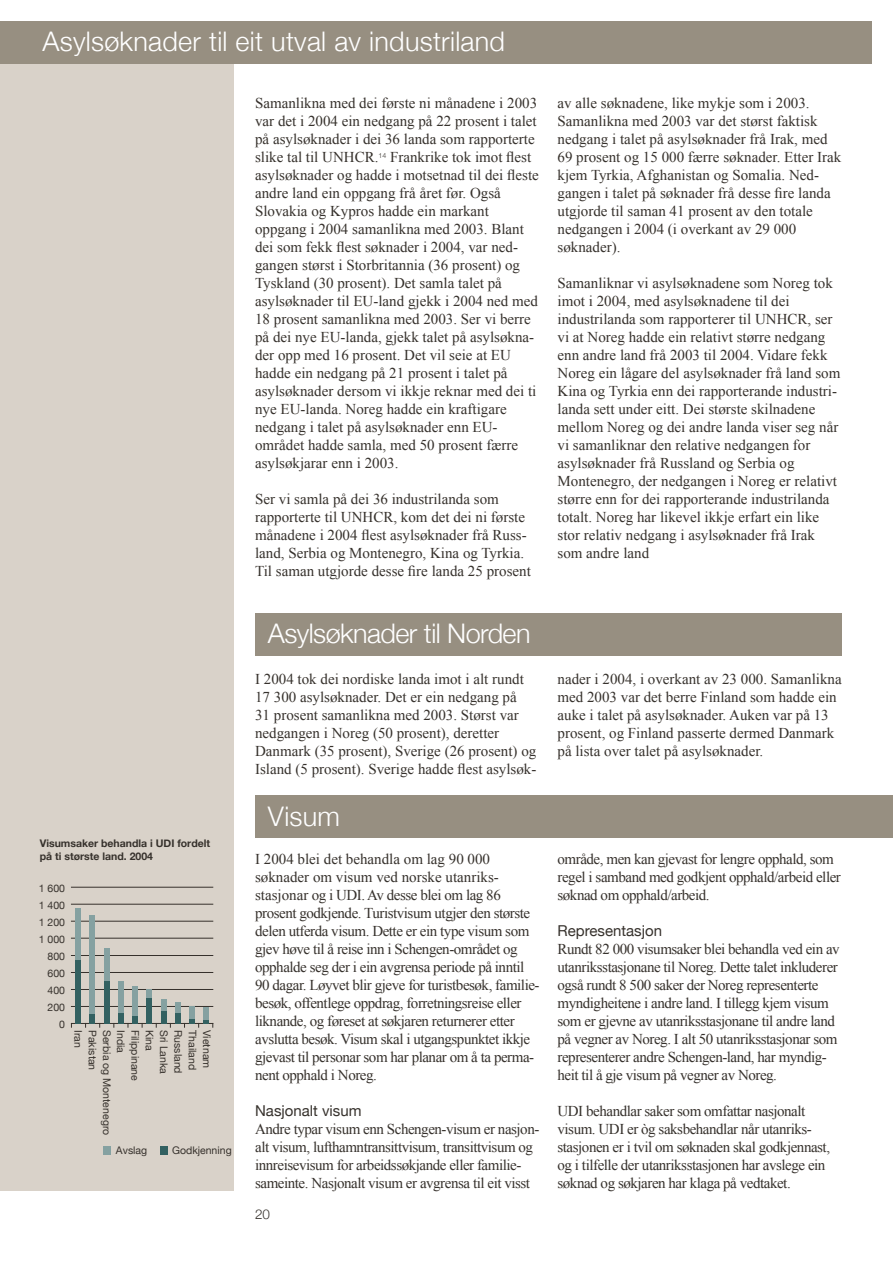
<style>
.page{position:relative;width:893px;height:1263px;background:#fff}
.page>*{position:absolute;margin:0;border:0;box-sizing:border-box;transform-origin:0 0}
.heading_i_stripe{font:300 27px "Helvetica Neue";letter-spacing:.01em;color:#fff}
.heading_i_stripe-2{font:300 27px "Helvetica Neue";letter-spacing:-.02em;color:#fff}
.Brødtekst{font:15px/18px "Times New Roman";color:#36312c}
.Brødtekst-2{font:15px/18px "Times New Roman";letter-spacing:-.03em;color:#36312c}
.Mellomtittel{font:15px "Helvetica Neue";color:#36312c}
.t1{font:300 13.5px "Helvetica Neue";color:#36312c}
.t2{font:10.5px "Helvetica Neue";color:#36312c}
.t3{font:700 10.5px/12.8px "Helvetica Neue";color:#36312c}
</style>
<div class="page">
<div style="left:255px;top:795px;width:638px;height:43px;background:#978f81"></div>
<div style="left:255px;top:613px;width:587px;height:42px;background:#978f81"></div>
<div style="left:0;top:39px;width:234px;height:1152px;background:#d9d2c9"></div>
<hr style="left:71px;top:1006px;width:142px;height:1px;background:#36312c">
<hr style="left:71px;top:989px;width:142px;height:1px;background:#36312c">
<hr style="left:71px;top:972px;width:142px;height:1px;background:#36312c">
<hr style="left:71px;top:955px;width:142px;height:1px;background:#36312c">
<hr style="left:71px;top:938px;width:142px;height:1px;background:#36312c">
<hr style="left:71px;top:921px;width:142px;height:1px;background:#36312c">
<hr style="left:71px;top:904px;width:142px;height:1px;background:#36312c">
<hr style="left:71px;top:887px;width:142px;height:1px;background:#36312c">
<hr style="left:71px;top:1023px;width:142px;height:1px;background:#36312c">
<div style="left:75px;top:960px;width:6px;height:63px;background:#336161"></div>
<div style="left:89px;top:1013px;width:6px;height:10px;background:#336161"></div>
<div style="left:104px;top:981px;width:5px;height:42px;background:#336161"></div>
<div style="left:118px;top:1013px;width:6px;height:10px;background:#336161"></div>
<div style="left:132px;top:1016px;width:6px;height:7px;background:#336161"></div>
<div style="left:147px;top:997px;width:5px;height:26px;background:#336161"></div>
<div style="left:161px;top:1011px;width:5px;height:12px;background:#336161"></div>
<div style="left:175px;top:1013px;width:6px;height:10px;background:#336161"></div>
<svg style="left:184px;top:1018px;width:29px;height:9px"></svg>
<div style="left:75px;top:908px;width:6px;height:52px;background:#85a1a1"></div>
<div style="left:89px;top:915px;width:6px;height:98px;background:#85a1a1"></div>
<div style="left:104px;top:948px;width:5px;height:33px;background:#85a1a1"></div>
<div style="left:118px;top:982px;width:6px;height:31px;background:#85a1a1"></div>
<div style="left:132px;top:987px;width:6px;height:29px;background:#85a1a1"></div>
<div style="left:147px;top:989px;width:5px;height:8px;background:#85a1a1"></div>
<div style="left:161px;top:999px;width:5px;height:12px;background:#85a1a1"></div>
<div style="left:175px;top:1002px;width:6px;height:11px;background:#85a1a1"></div>
<div style="left:189px;top:1005px;width:6px;height:13px;background:#85a1a1"></div>
<div style="left:204px;top:1007px;width:5px;height:12px;background:#85a1a1"></div>
<div style="left:104px;top:1146px;width:7px;height:9px;background:#85a1a1"></div>
<div style="left:160px;top:1146px;width:7px;height:9px;background:#336161"></div>
<div style="left:0;top:21px;width:872px;height:43px;background:#978f81"></div>
<p class="heading_i_stripe" style="left:43px;top:25px;width:464px">Asylsøknader til eit utval av industriland</p>
<p class="Brødtekst" style="left:255px;top:94px;width:285px">Samanlikna med dei første ni månadene i 2003 var det i 2004 ein nedgang på 22 prosent i talet på asylsøknader i dei 36 landa som rapporterte slike tal til UNHCR.<sup>14</sup> Frankrike tok imot flest asylsøknader og hadde i motsetnad til dei fleste andre land ein oppgang frå året før. Også Slovakia og Kypros hadde ein markant oppgang i 2004 samanlikna med 2003. Blant dei som fekk flest søknader i 2004, var ned&shy;gangen størst i Storbritannia (36 prosent) og Tyskland (30 prosent). Det samla talet på asylsøknader til EU-land gjekk i 2004 ned med 18 prosent samanlikna med 2003. Ser vi berre på dei nye EU-landa, gjekk talet på asylsøkna&shy;der opp med 16 prosent. Det vil seie at EU hadde ein nedgang på 21 prosent i talet på asylsøknader dersom vi ikkje reknar med dei ti nye EU-landa. Noreg hadde ein kraftigare nedgang i talet på asylsøknader enn EU&shy;området hadde samla, med 50 prosent færre asylsøkjarar enn i 2003.</p>
<p class="Brødtekst" style="left:255px;top:490px;width:277px">Ser vi samla på dei 36 industrilanda som rapporterte til UNHCR, kom det dei ni første månadene i 2004 flest asylsøknader frå Russ&shy;land, Serbia og Montenegro, Kina og Tyrkia.<br>Til saman utgjorde desse fire landa 25 prosent</p>
<p class="heading_i_stripe-2" style="left:268px;top:617px;width:264px">Asylsøknader til Norden</p>
<p class="Brødtekst" style="left:558px;top:94px;width:285px">av alle søknadene, like mykje som i 2003.<br>Samanlikna med 2003 var det størst faktisk nedgang i talet på asylsøknader frå Irak, med 69 prosent og 15 000 færre søknader. Etter Irak kjem Tyrkia, Afghanistan og Somalia. Ned&shy;gangen i talet på søknader frå desse fire landa utgjorde til saman 41 prosent av den totale nedgangen i 2004 (i overkant av 29 000 søknader).</p>
<p class="Brødtekst" style="left:558px;top:274px;width:284px">Samanliknar vi asylsøknadene som Noreg tok imot i 2004, med asylsøknadene til dei industrilanda som rapporterer til UNHCR, ser vi at Noreg hadde ein relativt større nedgang enn andre land frå 2003 til 2004. Vidare fekk Noreg ein lågare del asylsøknader frå land som Kina og Tyrkia enn dei rapporterande industri&shy;landa sett under eitt. Dei største skilnadene mellom Noreg og dei andre landa viser seg når vi samanliknar den relative nedgangen for asylsøknader frå Russland og Serbia og Montenegro, der nedgangen i Noreg er relativt større enn for dei rapporterande industrilanda totalt. Noreg har likevel ikkje erfart ein like stor relativ nedgang i asylsøknader frå Irak som andre land</p>
<p class="t3" style="left:40px;top:837px;width:172px">Visumsaker behandla i UDI fordelt på ti største land. 2004</p>
<p class="t2" style="left:39px;top:882px;width:28px">1 600</p>
<p class="t2" style="left:39px;top:899px;width:28px">1 400</p>
<p class="t2" style="left:39px;top:915px;width:28px">1 200</p>
<p class="t2" style="left:39px;top:932px;width:28px">1 000</p>
<p class="t2" style="left:48px;top:950px;width:19px">800</p>
<p class="t2" style="left:48px;top:967px;width:19px">600</p>
<p class="t2" style="left:48px;top:984px;width:19px">400</p>
<p class="t2" style="left:48px;top:1001px;width:19px">200</p>
<p class="t2" style="left:59px;top:1018px;width:7px">0</p>
<p class="t2" style="left:84px;top:1030px;width:19px;rotate:90deg">Iran</p>
<p class="t2" style="left:99px;top:1030px;width:42px;rotate:90deg">Pakistan</p>
<p class="t2" style="left:113px;top:1030px;width:107px;rotate:90deg">Serbia og Montenegro</p>
<p class="t2" style="left:127px;top:1030px;width:24px;rotate:90deg">India</p>
<p class="t2" style="left:142px;top:1030px;width:52px;rotate:90deg">Filippinane</p>
<p class="t2" style="left:156px;top:1030px;width:22px;rotate:90deg">Kina</p>
<p class="t2" style="left:170px;top:1030px;width:45px;rotate:90deg">Sri Lanka</p>
<p class="t2" style="left:184px;top:1030px;width:45px;rotate:90deg">Russland</p>
<p class="t2" style="left:199px;top:1030px;width:41px;rotate:90deg">Thailand</p>
<p class="t2" style="left:213px;top:1030px;width:40px;rotate:90deg">Vietnam</p>
<p class="t2" style="left:116px;top:1144px;width:33px">Avslag</p>
<p class="t2" style="left:172px;top:1144px;width:61px">Godkjenning</p>
<p class="Brødtekst" style="left:255px;top:670px;width:283px">I 2004 tok dei nordiske landa imot i alt rundt 17 300 asylsøknader. Det er ein nedgang på<br>31 prosent samanlikna med 2003. Størst var nedgangen i Noreg (50 prosent), deretter Danmark (35 prosent), Sverige (26 prosent) og Island (5 prosent). Sverige hadde flest asylsøk-</p>
<p class="Brødtekst" style="left:558px;top:670px;width:286px">nader i 2004, i overkant av 23 000. Samanlikna med 2003 var det berre Finland som hadde ein auke i talet på asylsøknader. Auken var på 13 prosent, og Finland passerte dermed Danmark på lista over talet på asylsøknader.</p>
<p class="heading_i_stripe" style="left:268px;top:799px;width:74px">Visum</p>
<p class="Brødtekst-2" style="left:255px;top:850px;width:286px">I 2004 blei det behandla om lag 90 000 søknader om visum ved norske utanriks&shy;stasjonar og i UDI. Av desse blei om lag 86 prosent godkjende. Turistvisum utgjer den største delen utferda visum. Dette er ein type visum som gjev høve til å reise inn i Schengen-området og opphalde seg der i ein avgrensa periode på inntil 90 dagar. Løyvet blir gjeve for turistbesøk, familie&shy;besøk, offentlege oppdrag, forretningsreise eller liknande, og føreset at søkjaren returnerer etter avslutta besøk. Visum skal i utgangspunktet ikkje gjevast til personar som har planar om å ta perma&shy;nent opphald i Noreg.</p>
<p class="Mellomtittel" style="left:255px;top:1102px;width:108px">Nasjonalt visum</p>
<p class="Brødtekst-2" style="left:255px;top:1120px;width:286px">Andre typar visum enn Schengen-visum er nasjon&shy;alt visum, lufthamntransittvisum, transittvisum og innreisevisum for arbeidssøkjande eller familie&shy;sameinte. Nasjonalt visum er avgrensa til eit visst</p>
<p class="t1" style="left:255px;top:1206px;width:17px">20</p>
<p class="Brødtekst-2" style="left:558px;top:850px;width:285px">område, men kan gjevast for lengre opphald, som regel i samband med godkjent opphald/arbeid eller søknad om opphald/arbeid.</p>
<p class="Mellomtittel" style="left:558px;top:922px;width:106px">Representasjon</p>
<p class="Brødtekst-2" style="left:558px;top:940px;width:284px">Rundt 82 000 visumsaker blei behandla ved ein av utanriksstasjonane til Noreg. Dette talet inkluderer også rundt 8 500 saker der Noreg representerte myndigheitene i andre land. I tillegg kjem visum som er gjevne av utanriksstasjonane til andre land på vegner av Noreg. I alt 50 utanriksstasjonar som representerer andre Schengen-land, har myndig&shy;heit til å gje visum på vegner av Noreg.</p>
<p class="Brødtekst-2" style="left:558px;top:1102px;width:274px">UDI behandlar saker som omfattar nasjonalt visum. UDI er òg saksbehandlar når utanriks&shy;stasjonen er i tvil om søknaden skal godkjennast, og i tilfelle der utanriksstasjonen har avslege ein søknad og søkjaren har klaga på vedtaket.</p>
</div>
